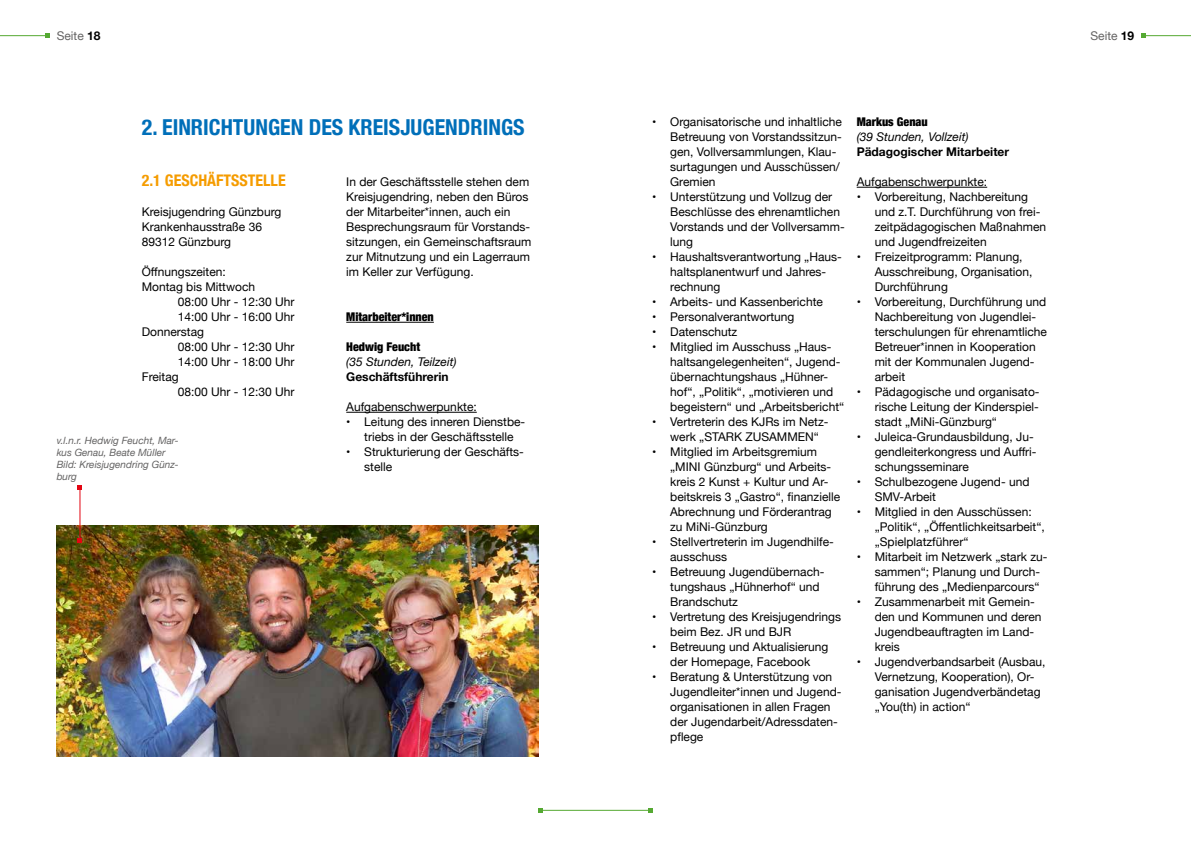
<style>
.page{position:relative;width:1191px;height:842px;background:#fff}
.page>*{position:absolute;margin:0;border:0;box-sizing:border-box;transform-origin:0 0}
.t1{font:700 condensed 22px "Helvetica Neue";color:#006fb9}
.t2{font:700 condensed 16px "Helvetica Neue";color:#f59c00}
.t3{font:12px/15px "Helvetica Neue";color:#000}
.t4{font:700 12px "Helvetica Neue";color:#000}
.t5{font:900 condensed 12px "Helvetica Neue";color:#000}
.t6{font:italic 12px "Helvetica Neue";color:#000}
.t7{font:12px "Helvetica Neue";color:#646363}
.t8{font:italic 10px/12px "Helvetica Neue";color:#646363}
.s1{font-weight:700;color:#000}
</style>
<div class="page">
<hr style="left:0;top:35px;width:47px;height:1px;background:#55a932">
<svg style="left:45px;top:34px;width:4px;height:4px"></svg>
<hr style="left:1143px;top:35px;width:48px;height:1px;background:#55a932">
<svg style="left:1141px;top:34px;width:4px;height:4px"></svg>
<hr style="left:541px;top:810px;width:109px;height:1px;background:#55a932">
<svg style="left:539px;top:808px;width:4px;height:4px"></svg>
<svg style="left:648px;top:808px;width:4px;height:4px"></svg>
<hr style="left:346px;top:322px;width:88px;height:1px;background:#000">
<hr style="left:346px;top:412px;width:131px;height:1px;background:#000">
<hr style="left:856px;top:187px;width:131px;height:1px;background:#000">
<img style="left:57px;top:525px;width:482px;height:231px">
<hr style="left:79px;top:487px;width:1px;height:53px;background:#e30613">
<svg style="left:78px;top:485px;width:4px;height:4px"></svg>
<svg style="left:78px;top:538px;width:4px;height:4px"></svg>
<p class="t7" style="left:57px;top:27px;width:45px">Seite <span class="s1">18</span></p>
<p class="t7" style="left:1090px;top:27px;width:45px">Seite <span class="s1">19</span></p>
<h1 class="t1" style="left:142px;top:108px;width:384px">2. EINRICHTUNGEN DES KREISJUGENDRINGS</h1>
<h2 class="t2" style="left:142px;top:167px;width:145px">2.1 GESCHÄFTSSTELLE</h2>
<p class="t3" style="left:142px;top:205px;width:141px">Kreisjugendring Günzburg<br>Krankenhausstraße 36<br>89312 Günzburg</p>
<p class="t3" style="left:142px;top:265px;width:86px">Öffnungszeiten:</p>
<p class="t3" style="left:142px;top:280px;width:115px">Montag bis Mittwoch</p>
<p class="t3" style="left:178px;top:295px;width:118px">08:00 Uhr - 12:30 Uhr</p>
<p class="t3" style="left:178px;top:310px;width:118px">14:00 Uhr - 16:00 Uhr</p>
<p class="t3" style="left:142px;top:325px;width:64px">Donnerstag</p>
<p class="t3" style="left:178px;top:340px;width:118px">08:00 Uhr - 12:30 Uhr</p>
<p class="t3" style="left:178px;top:355px;width:118px">14:00 Uhr - 18:00 Uhr</p>
<p class="t3" style="left:142px;top:370px;width:38px">Freitag</p>
<p class="t3" style="left:178px;top:385px;width:118px">08:00 Uhr - 12:30 Uhr</p>
<p class="t8" style="left:57px;top:435px;width:124px">v.l.n.r. Hedwig Feucht, Mar&shy;kus Genau, Beate Müller<br>Bild: Kreisjugendring Günz&shy;burg</p>
<p class="t3" style="left:346px;top:175px;width:187px">In der Geschäftsstelle stehen dem<br>Kreisjugendring, neben den Büros der Mitarbeiter*innen, auch ein<br>Besprechungsraum für Vorstands&shy;sitzungen, ein Gemeinschaftsraum zur Mitnutzung und ein Lagerraum im Keller zur Verfügung.</p>
<p class="t5" style="left:346px;top:307px;width:89px">Mitarbeiter*innen</p>
<p class="t5" style="left:346px;top:337px;width:75px">Hedwig Feucht</p>
<p class="t6" style="left:346px;top:353px;width:112px">(35 Stunden, Teilzeit)</p>
<p class="t4" style="left:346px;top:367px;width:104px">Geschäftsführerin</p>
<p class="t3" style="left:346px;top:400px;width:132px">Aufgabenschwerpunkte:</p>
<p class="t3" style="left:346px;top:415px;width:180px;text-align:center">• Leitung des inneren Dienstbe&shy;triebs in der Geschäftsstelle</p>
<p class="t3" style="left:364px;top:445px;width:161px;text-indent:-18px">• Strukturierung der Geschäfts&shy;stelle</p>
<p class="t3" style="left:670px;top:115px;width:173px;text-indent:-18px">• Organisatorische und inhaltliche<br>Betreuung von Vorstandssitzun&shy;gen, Vollversammlungen, Klau&shy;surtagungen und Ausschüssen/<br>Gremien</p>
<p class="t3" style="left:670px;top:190px;width:176px;text-indent:-18px">• Unterstützung und Vollzug der<br>Beschlüsse des ehrenamtlichen<br>Vorstands und der Vollversamm&shy;lung</p>
<p class="t3" style="left:670px;top:250px;width:173px;text-indent:-18px">• Haushaltsverantwortung „Haus&shy;haltsplanentwurf und Jahres&shy;rechnung</p>
<p class="t3" style="left:652px;top:295px;width:172px">• Arbeits- und Kassenberichte</p>
<p class="t3" style="left:652px;top:310px;width:144px">• Personalverantwortung</p>
<p class="t3" style="left:652px;top:325px;width:87px">• Datenschutz</p>
<p class="t3" style="left:670px;top:340px;width:176px;text-indent:-18px">• Mitglied im Ausschuss „Haus&shy;haltsangelegenheiten“, Jugend&shy;übernachtungshaus „Hühner&shy;hof“, „Politik“, „motivieren und begeistern“ und „Arbeitsbericht“</p>
<p class="t3" style="left:670px;top:415px;width:160px;text-indent:-18px">• Vertreterin des KJRs im Netz&shy;werk „STARK ZUSAMMEN“</p>
<p class="t3" style="left:670px;top:445px;width:172px;text-indent:-18px">• Mitglied im Arbeitsgremium „MINI Günzburg“ und Arbeits&shy;kreis 2 Kunst + Kultur und Ar&shy;beitskreis 3 „Gastro“, finanzielle<br>Abrechnung und Förderantrag zu MiNi-Günzburg</p>
<p class="t3" style="left:670px;top:535px;width:165px;text-indent:-18px">• Stellvertreterin im Jugendhilfe&shy;ausschuss</p>
<p class="t3" style="left:670px;top:565px;width:156px;text-indent:-18px">• Betreuung Jugendübernach&shy;tungshaus „Hühnerhof“ und<br>Brandschutz</p>
<p class="t3" style="left:670px;top:610px;width:172px;text-indent:-18px">• Vertretung des Kreisjugendrings beim Bez. JR und BJR</p>
<p class="t3" style="left:652px;top:640px;width:178px;text-align:center">• Betreuung und Aktualisierung der Homepage, Facebook</p>
<p class="t3" style="left:670px;top:670px;width:173px;text-indent:-18px">• Beratung &amp; Unterstützung von<br>Jugendleiter*innen und Jugend&shy;organisationen in allen Fragen der Jugendarbeit/Adressdaten&shy;pflege</p>
<p class="t5" style="left:856px;top:112px;width:73px">Markus Genau</p>
<p class="t6" style="left:856px;top:128px;width:113px">(39 Stunden, Vollzeit)</p>
<p class="t4" style="left:856px;top:142px;width:154px">Pädagogischer Mitarbeiter</p>
<p class="t3" style="left:856px;top:175px;width:132px">Aufgabenschwerpunkte:</p>
<p class="t3" style="left:874px;top:190px;width:173px;text-indent:-18px">• Vorbereitung, Nachbereitung und z.T. Durchführung von frei&shy;zeitpädagogischen Maßnahmen und Jugendfreizeiten</p>
<p class="t3" style="left:874px;top:250px;width:159px;text-indent:-18px">• Freizeitprogramm: Planung,<br>Ausschreibung, Organisation,<br>Durchführung</p>
<p class="t3" style="left:874px;top:295px;width:174px;text-indent:-18px">• Vorbereitung, Durchführung und<br>Nachbereitung von Jugendlei&shy;terschulungen für ehrenamtliche<br>Betreuer*innen in Kooperation mit der Kommunalen Jugend&shy;arbeit</p>
<p class="t3" style="left:874px;top:385px;width:166px;text-align:justify;text-indent:-18px">• Pädagogische und organisato&shy;rische Leitung der Kinderspiel&shy;stadt „MiNi-Günzburg“</p>
<p class="t3" style="left:874px;top:430px;width:163px;text-indent:-18px">• Juleica-Grundausbildung, Ju&shy;gendleiterkongress und Auffri&shy;schungsseminare</p>
<p class="t3" style="left:874px;top:475px;width:156px;text-indent:-18px">• Schulbezogene Jugend- und<br>SMV-Arbeit</p>
<p class="t3" style="left:874px;top:505px;width:172px;text-indent:-18px">• Mitglied in den Ausschüssen: „Politik“, „Öffentlichkeitsarbeit“, „Spielplatzführer“</p>
<p class="t3" style="left:874px;top:550px;width:174px;text-indent:-18px">• Mitarbeit im Netzwerk „stark zu&shy;sammen“; Planung und Durch&shy;führung des „Medienparcours“</p>
<p class="t3" style="left:874px;top:595px;width:168px;text-indent:-18px">• Zusammenarbeit mit Gemein&shy;den und Kommunen und deren<br>Jugendbeauftragten im Land&shy;kreis</p>
<p class="t3" style="left:874px;top:655px;width:172px;text-indent:-18px">• Jugendverbandsarbeit (Ausbau,<br>Vernetzung, Kooperation), Or&shy;ganisation Jugendverbändetag „You(th) in action“</p>
</div>
